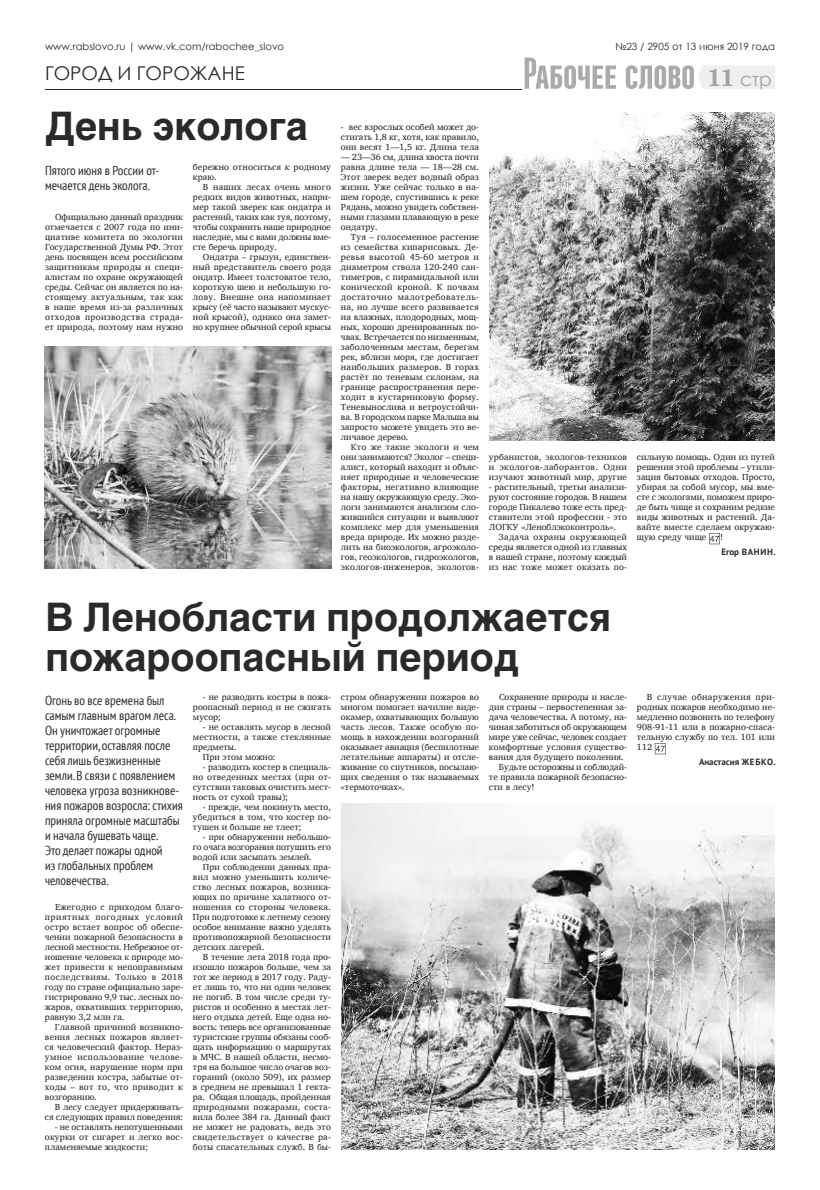
<style>
.page{position:relative;width:820px;height:1190px;background:#fff}
.page>*{position:absolute;margin:0;border:0;box-sizing:border-box;transform-origin:0 0}
.t1{font:700 39px/40px "Helios";color:#2b292a}
.t2{font:19px "Century Gothic";color:#2b292a}
.t3{font:19px "Century Gothic";color:#9fa1a3}
.t4{font:condensed 13px/15px "PT Sans";color:#2b292a}
.t5{font:10px "Century Gothic";color:#2b292a}
.t6{font:9px/10px "Charis SIL";color:#2b292a;text-align:justify}
.t7{font:9px/10px "Charis SIL";letter-spacing:.02em;color:#2b292a}
.t8{font:700 9px "PT Sans";color:#2b292a}
.t9{font:700 9px "PT Sans";letter-spacing:.08em;color:#2b292a}
.s1{font-family:"New Century Schlbk";font-weight:700;font-size:24px}
</style>
<div class="page">
<hr style="left:45px;top:89px;width:477px;height:1px;background:#2b292a">
<svg style="left:525px;top:58px;width:250px;height:31px"></svg>
<svg style="left:709px;top:533px;width:11px;height:11px"></svg>
<svg style="left:655px;top:743px;width:11px;height:11px"></svg>
<img style="left:44px;top:346px;width:288px;height:222px">
<img style="left:341px;top:803px;width:433px;height:347px">
<img style="left:490px;top:112px;width:285px;height:329px">
<p class="t5" style="left:45px;top:39px;width:241px">www.rabslovo.ru | www.vk.com/rabochee_slovo</p>
<p class="t5" style="left:615px;top:39px;width:161px">№23 / 2905 от 13 июня 2019 года</p>
<h2 class="t3" style="left:708px;top:66px;width:66px"><span class="s1">11</span> стр</h2>
<h2 class="t2" style="left:45px;top:59px;width:201px">ГОРОД И ГОРОЖАНЕ</h2>
<h1 class="t1" style="left:45px;top:110px;width:265px">День эколога</h1>
<h3 class="t4" style="left:45px;top:163px;width:116px">Пятого июня в России от&shy;мечается день эколога.</h3>
<p class="t6" style="left:45px;top:212px;width:140px;text-indent:10px">Официально данный праздник отмечается с 2007 года по ини&shy;циативе комитета по экологии Государственной Думы РФ. Этот день посвящен всем российским защитникам природы и специ&shy;алистам по охране окружающей среды. Сейчас он является по на&shy;стоящему актуальным, так как в наше время из-за различных отходов производства страда&shy;ет природа, поэтому нам нужно</p>
<p class="t7" style="left:193px;top:162px;width:139px">бережно относиться к родному краю.</p>
<p class="t6" style="left:193px;top:182px;width:140px;text-indent:10px">В наших лесах очень много редких видов животных, напри&shy;мер такой зверек как ондатра и растений, таких как туя, поэтому, чтобы сохранить наше природное наследие, мы с вами должны вме&shy;сте беречь природу.</p>
<p class="t6" style="left:193px;top:252px;width:140px;text-indent:10px">Ондатра – грызун, единствен&shy;ный представитель своего рода ондатр. Имеет толстоватое тело, короткую шею и небольшую го&shy;лову. Внешне она напоминает крысу (её часто называют мускус&shy;ной крысой), однако она замет&shy;но крупнее обычной серой крысы</p>
<p class="t6" style="left:341px;top:122px;width:140px">- вес взрослых особей может до&shy;стигать 1,8 кг, хотя, как правило, они весят 1—1,5 кг. Длина тела</p>
<p class="t6" style="left:341px;top:152px;width:140px">— 23—36 см, длина хвоста почти равна длине тела — 18—28 см.<br>Этот зверек ведет водный образ жизни. Уже сейчас только в на&shy;шем городе, спустившись к реке Рядань, можно увидеть собствен&shy;ными глазами плавающую в реке ондатру.</p>
<p class="t6" style="left:341px;top:232px;width:140px;text-indent:10px">Туя – голосеменное растение из семейства кипарисовых. Де&shy;ревья высотой 45-60 метров и диаметром ствола 120-240 сан&shy;тиметров, с пирамидальной или конической кроной. К почвам достаточно малотребователь&shy;на, но лучше всего развивается на влажных, плодородных, мощ&shy;ных, хорошо дренированных по&shy;чвах. Встречается по низменным, заболоченным местам, берегам рек, вблизи моря, где достигает наибольших размеров. В горах растёт по теневым склонам, на границе распространения пере&shy;ходит в кустарниковую форму.<br>Теневынослива и ветроустойчи&shy;ва. В городском парке Мальша вы запросто можете увидеть это ве&shy;личавое дерево.</p>
<p class="t6" style="left:341px;top:442px;width:140px;text-indent:10px">Кто же такие экологи и чем они занимаются? Эколог – специ&shy;алист, который находит и объяс&shy;няет природные и человеческие факторы, негативно влияющие на нашу окружающую среду. Эко&shy;логи занимаются анализом сло&shy;жившийся ситуации и выявляют комплекс мер для уменьшения вреда природе. Их можно разде&shy;лить на биоэкологов, агроэколо&shy;гов, геоэкологов, гидроэкологов, экологов-инженеров, экологов-</p>
<p class="t6" style="left:489px;top:452px;width:140px">урбанистов, экологов-техников и экологов-лаборантов. Одни изучают животный мир, другие</p>
<p class="t6" style="left:489px;top:482px;width:140px">- растительный, третьи анализи&shy;руют состояние городов. В нашем городе Пикалево тоже есть пред&shy;ставители этой профессии - это ЛОГКУ «Леноблэкоконтроль».</p>
<p class="t6" style="left:489px;top:532px;width:140px;text-indent:10px">Задача охраны окружающей среды является одной из главных в нашей стране, поэтому каждый из нас тоже может оказать по-</p>
<p class="t6" style="left:637px;top:452px;width:140px">сильную помощь. Один из путей решения этой проблемы – утили&shy;зация бытовых отходов. Просто, убирая за собой мусор, мы вме&shy;сте с экологами, поможем приро&shy;де быть чище и сохраним редкие виды животных и растений. Да&shy;вайте вместе сделаем окружаю&shy;щую среду чище</p>
<p class="t6" style="left:720px;top:532px;width:5px">!</p>
<p class="t9" style="left:721px;top:546px;width:56px">Егор ВАНИН.</p>
<h1 class="t1" style="left:46px;top:601px;width:567px">В Ленобласти продолжается пожароопасный период</h1>
<p class="t4" style="left:45px;top:693px;width:140px">Огонь во все времена был самым главным врагом леса.<br>Он уничтожает огромные территории, оставляя после себя лишь безжизненные земли. В связи с появлением человека угроза возникнове&shy;ния пожаров возросла: стихия приняла огромные масштабы и начала бушевать чаще.<br>Это делает пожары одной<br>из глобальных проблем человечества.</p>
<p class="t6" style="left:45px;top:902px;width:140px;text-indent:10px">Ежегодно с приходом благо&shy;приятных погодных условий остро встает вопрос об обеспе&shy;чении пожарной безопасности в лесной местности. Небрежное от&shy;ношение человека к природе мо&shy;жет привести к непоправимым последствиям. Только в 2018 году по стране официально заре&shy;гистрировано 9,9 тыс. лесных по&shy;жаров, охвативших территорию, равную 3,2 млн га.</p>
<p class="t6" style="left:45px;top:1022px;width:140px;text-indent:10px">Главной причиной возникно&shy;вения лесных пожаров являет&shy;ся человеческий фактор. Нераз&shy;умное использование челове&shy;ком огня, нарушение норм при разведении костра, забытые от&shy;ходы – вот то, что приводит к возгоранию.</p>
<p class="t6" style="left:45px;top:1102px;width:140px;text-align:right">В лесу следует придерживать&shy;ся следующих правил поведения:</p>
<p class="t6" style="left:45px;top:1122px;width:140px;text-indent:10px">- не оставлять непотушенными окурки от сигарет и легко вос&shy;пламеняемые жидкости;</p>
<p class="t6" style="left:193px;top:692px;width:140px;text-indent:10px">- не разводить костры в пожа&shy;роопасный период и не сжигать мусор;</p>
<p class="t6" style="left:203px;top:722px;width:129px">- не оставлять мусор в лесной</p>
<p class="t6" style="left:193px;top:732px;width:140px">местности, а также стеклянные</p>
<p class="t6" style="left:193px;top:742px;width:45px">предметы.</p>
<p class="t6" style="left:203px;top:752px;width:74px">При этом можно:</p>
<p class="t6" style="left:193px;top:762px;width:140px;text-indent:10px">- разводить костер в специаль&shy;но отведенных местах (при от&shy;сутствии таковых очистить мест&shy;ность от сухой травы);</p>
<p class="t6" style="left:193px;top:802px;width:140px;text-indent:10px">- прежде, чем покинуть место, убедиться в том, что костер по&shy;тушен и больше не тлеет;</p>
<p class="t6" style="left:193px;top:832px;width:140px;text-indent:10px">- при обнаружении небольшо&shy;го очага возгорания потушить его водой или засыпать землей.</p>
<p class="t6" style="left:193px;top:862px;width:140px;text-indent:10px">При соблюдении данных пра&shy;вил можно уменьшить количе&shy;ство лесных пожаров, возника&shy;ющих по причине халатного от&shy;ношения со стороны человека.<br>При подготовке к летнему сезону особое внимание важно уделять противопожарной безопасности детских лагерей.</p>
<p class="t6" style="left:193px;top:952px;width:140px;text-indent:10px">В течение лета 2018 года про&shy;изошло пожаров больше, чем за тот же период в 2017 году. Раду&shy;ет лишь то, что ни один человек не погиб. В том числе среди ту&shy;ристов и особенно в местах лет&shy;него отдыха детей. Еще одна но&shy;вость: теперь все организованные туристские группы обязаны сооб&shy;щать информацию о маршрутах в МЧС. В нашей области, несмо&shy;тря на большое число очагов воз&shy;гораний (около 509), их размер в среднем не превышал 1 гекта&shy;ра. Общая площадь, пройденная природными пожарами, соста&shy;вила более 384 га. Данный факт не может не радовать, ведь это свидетельствует о качестве ра&shy;боты спасательных служб. В бы-</p>
<p class="t6" style="left:341px;top:692px;width:140px">стром обнаружении пожаров во многом помогает начилие виде&shy;окамер, охватывающих большую часть лесов. Также особую по&shy;мощь в нахождении возгораний оказывает авиация (беспилотные летательные аппараты) и отсле&shy;живание со спутников, посылаю&shy;щих сведения о так называемых «термоточках».</p>
<p class="t6" style="left:499px;top:692px;width:129px">Сохранение природы и насле-</p>
<p class="t6" style="left:489px;top:702px;width:139px">дия страны – первостепенная за-</p>
<p class="t6" style="left:489px;top:712px;width:139px">дача человечества. А потому, на-</p>
<p class="t6" style="left:489px;top:722px;width:139px">чиная заботиться об окружающем</p>
<p class="t6" style="left:489px;top:732px;width:139px">мире уже сейчас, человек создает</p>
<p class="t6" style="left:489px;top:742px;width:140px">комфортные условия существо-</p>
<p class="t6" style="left:489px;top:752px;width:136px">вания для будущего поколения.</p>
<p class="t6" style="left:499px;top:762px;width:129px">Будьте осторожны и соблюдай-</p>
<p class="t6" style="left:489px;top:772px;width:140px">те правила пожарной безопасно-</p>
<p class="t6" style="left:489px;top:782px;width:47px">сти в лесу!</p>
<p class="t6" style="left:637px;top:692px;width:140px;text-indent:10px">В случае обнаружения при&shy;родных пожаров необходимо не&shy;медленно позвонить по телефону 908-91-11 или в пожарно-спаса&shy;тельную службу по тел. 101 или 112</p>
<p class="t8" style="left:699px;top:756px;width:78px">Анастасия ЖЕБКО.</p>
</div>
